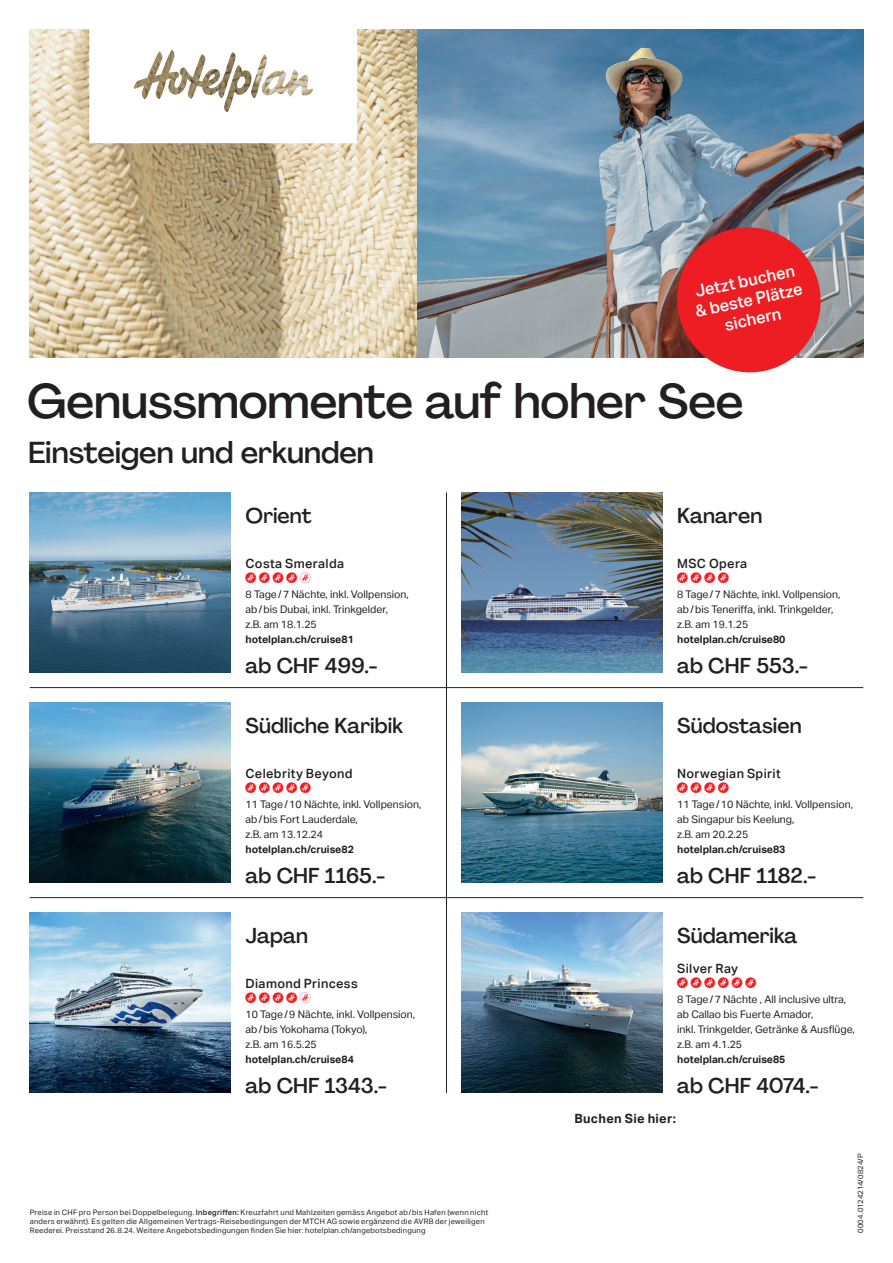
<style>
.page{position:relative;width:893px;height:1263px;background:#fff}
.page>*{position:absolute;margin:0;border:0;box-sizing:border-box;transform-origin:0 0}
.t1{font:500 47.7px "PP Agrandir";letter-spacing:-.005em;color:#231f20}
.t2{font:500 30px "PP Agrandir";color:#231f20}
.t3{font:25.5px "H Piconsnegativ";letter-spacing:-.015em;color:#ee1d23}
.t4{font:500 21px "PP Agrandir";letter-spacing:.005em;color:#231f20}
.t5{font:500 16.5px/19.5px "Aktiv Grotesk";color:#fff;text-align:center}
.t6{font:500 12.75px "Aktiv Grotesk";letter-spacing:.025em;color:#231f20}
.t7{font:700 12.75px "Aktiv Grotesk";letter-spacing:.025em;color:#231f20}
.t8{font:10.5px/15px "Aktiv Grotesk";color:#231f20}
.t9{font:700 10.5px "Aktiv Grotesk";color:#231f20}
.t10{font:7.5px/9px "Aktiv Grotesk";letter-spacing:.03em;color:#231f20}
.t11{font:7.5px "Aktiv Grotesk";color:#231f20}
.s1{font-weight:500}
</style>
<div class="page">
<img style="left:416px;top:30px;width:447px;height:328px">
<svg style="left:30px;top:30px;width:386px;height:328px;background:#d0bf9e"></svg>
<svg style="left:89px;top:29px;width:268px;height:114px"></svg>
<img style="left:30px;top:703px;width:201px;height:180px">
<img style="left:461px;top:493px;width:201px;height:180px">
<hr style="left:30px;top:897px;width:833px;height:1px;background:#231f20">
<hr style="left:30px;top:687px;width:833px;height:1px;background:#231f20">
<hr style="left:446px;top:493px;width:1px;height:600px;background:#231f20">
<img style="left:30px;top:493px;width:201px;height:180px">
<img style="left:461px;top:703px;width:201px;height:180px">
<img style="left:461px;top:913px;width:201px;height:180px">
<svg style="left:667px;top:217px;width:164px;height:156px;background:#cf4a4f"></svg>
<img style="left:30px;top:913px;width:201px;height:180px">
<h3 class="t5" style="left:690px;top:282px;width:110px;rotate:-12deg">Jetzt buchen &amp; beste Plätze sichern</h3>
<h1 class="t1" style="left:27px;top:371px;width:718px">Genussmomente auf hoher See</h1>
<h2 class="t2" style="left:28px;top:433px;width:347px">Einsteigen und erkunden</h2>
<h3 class="t4" style="left:246px;top:502px;width:68px">Orient</h3>
<p class="t6" style="left:246px;top:555px;width:100px">Costa Smeralda</p>
<h3 class="t3" style="left:246px;top:559px;width:70px">44446</h3>
<p class="t8" style="left:246px;top:586px;width:165px">8 Tage/7 Nächte, inkl. Vollpension, ab/bis Dubai, inkl. Trinkgelder,<br>z.B. am 18.1.25</p>
<p class="t9" style="left:246px;top:633px;width:110px">hotelplan.ch/cruise81</p>
<h3 class="t4" style="left:246px;top:652px;width:134px">ab CHF 499.-</h3>
<h3 class="t4" style="left:246px;top:712px;width:159px">Südliche Karibik</h3>
<p class="t6" style="left:246px;top:765px;width:109px">Celebrity Beyond</p>
<h3 class="t3" style="left:246px;top:769px;width:70px">44444</h3>
<p class="t8" style="left:246px;top:796px;width:177px">11 Tage/10 Nächte, inkl. Vollpension, ab/bis Fort Lauderdale,<br>z.B. am 13.12.24</p>
<p class="t9" style="left:246px;top:843px;width:110px">hotelplan.ch/cruise82</p>
<h3 class="t4" style="left:246px;top:862px;width:141px">ab CHF 1165.-</h3>
<h3 class="t4" style="left:246px;top:922px;width:64px">Japan</h3>
<p class="t6" style="left:246px;top:975px;width:114px">Diamond Princess</p>
<h3 class="t3" style="left:246px;top:979px;width:70px">44446</h3>
<p class="t8" style="left:246px;top:1006px;width:171px">10 Tage/9 Nächte, inkl. Vollpension, ab/bis Yokohama (Tokyo),<br>z.B. am 16.5.25</p>
<p class="t9" style="left:246px;top:1053px;width:110px">hotelplan.ch/cruise84</p>
<h3 class="t4" style="left:246px;top:1072px;width:143px">ab CHF 1343.-</h3>
<p class="t10" style="left:30px;top:1208px;width:460px">Preise in CHF pro Person bei Doppelbelegung. <span class="s1">Inbegriffen:</span> Kreuzfahrt und Mahlzeiten gemäss Angebot ab/bis Hafen (wenn nicht anders erwähnt). Es gelten die Allgemeinen Vertrags-Reisebedingungen der MTCH AG sowie ergänzend die AVRB der jeweiligen<br>Reederei. Preisstand 26.8.24. Weitere Angebotsbedingungen finden Sie hier: hotelplan.ch/angebotsbedingung</p>
<h3 class="t4" style="left:677px;top:502px;width:87px">Kanaren</h3>
<p class="t6" style="left:677px;top:555px;width:72px">MSC Opera</p>
<h3 class="t3" style="left:677px;top:559px;width:56px">4444</h3>
<p class="t8" style="left:677px;top:586px;width:165px">8 Tage/7 Nächte, inkl. Vollpension, ab/bis Teneriffa, inkl. Trinkgelder, z.B. am 19.1.25</p>
<p class="t9" style="left:677px;top:633px;width:110px">hotelplan.ch/cruise80</p>
<h3 class="t4" style="left:677px;top:652px;width:133px">ab CHF 553.-</h3>
<h3 class="t4" style="left:677px;top:712px;width:126px">Südostasien</h3>
<p class="t6" style="left:677px;top:765px;width:105px">Norwegian Spirit</p>
<h3 class="t3" style="left:677px;top:769px;width:56px">4444</h3>
<p class="t8" style="left:677px;top:796px;width:177px">11 Tage/10 Nächte, inkl. Vollpension, ab Singapur bis Keelung,<br>z.B. am 20.2.25</p>
<p class="t9" style="left:677px;top:843px;width:110px">hotelplan.ch/cruise83</p>
<h3 class="t4" style="left:677px;top:862px;width:141px">ab CHF 1182.-</h3>
<h3 class="t4" style="left:677px;top:922px;width:122px">Südamerika</h3>
<p class="t6" style="left:677px;top:960px;width:62px">Silver Ray</p>
<h3 class="t3" style="left:677px;top:964px;width:84px">444444</h3>
<p class="t8" style="left:677px;top:991px;width:179px">8 Tage/7 Nächte , All inclusive ultra, ab Callao bis Fuerte Amador,<br>inkl. Trinkgelder, Getränke &amp; Ausflüge, z.B. am 4.1.25</p>
<p class="t9" style="left:677px;top:1053px;width:110px">hotelplan.ch/cruise85</p>
<h3 class="t4" style="left:677px;top:1072px;width:143px">ab CHF 4074.-</h3>
<p class="t7" style="left:574px;top:1111px;width:103px">Buchen Sie hier:</p>
<p class="t11" style="left:856px;top:1233px;width:82px;rotate:-90deg">0004.0124214/0824/P</p>
</div>
